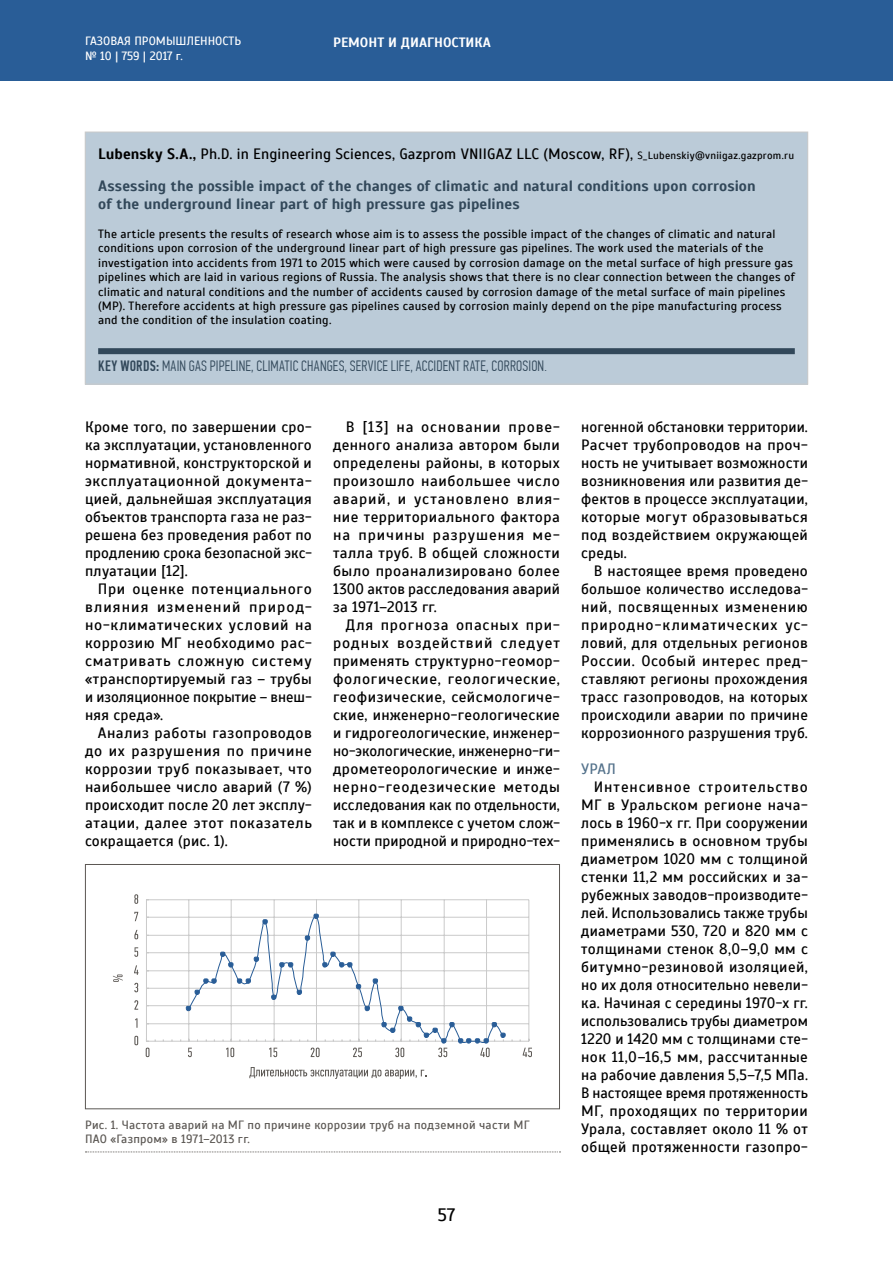
<style>
.page{position:relative;width:893px;height:1263px;background:#fff}
.page>*{position:absolute;margin:0;border:0;box-sizing:border-box;transform-origin:0 0}
.t1{font:18px "Scada";color:#000}
.t2{font:15px/18px "Scada";letter-spacing:.015em;color:#000;text-align:justify}
.t3{font:700 15px/32.4px "Scada";letter-spacing:.005em;color:#32485a}
.t4{font:300 15px "PF Din Text Comp Pro";letter-spacing:.015em;color:#32485a}
.t5{font:15px "Scada";color:#54728b}
.t6{font:700 13.5px "Scada";color:#fff}
.t7{font:12px/14.4px "Scada";letter-spacing:.02em;color:#000}
.t8{font:12px/14.4px "Scada";letter-spacing:.025em;color:#5b5753}
.t9{font:12px/14.4px "Scada";color:#fff}
.s1{color:#000}
.s2{font-weight:400;color:#000}
.s3{font-weight:400;font-size:10.5px;color:#000}
.s4{font-weight:500}
</style>
<div class="page">
<div style="left:0;top:0;width:893px;height:81px;background:#295d97"></div>
<div style="left:85px;top:132px;width:723px;height:252px;background:#bbcbd8"></div>
<div style="left:98px;top:348px;width:697px;height:6px;background:#32485a"></div>
<div style="left:85px;top:132px;width:723px;height:252px;border:1px solid #cacaca"></div>
<svg style="left:113px;top:974px;width:10px;height:8px"></svg>
<hr style="left:146px;top:1023px;width:383px;height:1px;background:#cacaca">
<hr style="left:146px;top:1005px;width:383px;height:1px;background:#cacaca">
<hr style="left:146px;top:988px;width:383px;height:1px;background:#cacaca">
<hr style="left:146px;top:970px;width:383px;height:1px;background:#cacaca">
<hr style="left:146px;top:952px;width:383px;height:1px;background:#cacaca">
<hr style="left:146px;top:935px;width:383px;height:1px;background:#cacaca">
<hr style="left:146px;top:917px;width:383px;height:1px;background:#cacaca">
<hr style="left:146px;top:899px;width:383px;height:1px;background:#cacaca">
<hr style="left:188px;top:900px;width:1px;height:141px;background:#cacaca">
<hr style="left:231px;top:900px;width:1px;height:141px;background:#cacaca">
<hr style="left:274px;top:900px;width:1px;height:141px;background:#cacaca">
<hr style="left:316px;top:900px;width:1px;height:141px;background:#cacaca">
<hr style="left:358px;top:900px;width:1px;height:141px;background:#cacaca">
<hr style="left:401px;top:900px;width:1px;height:141px;background:#cacaca">
<hr style="left:444px;top:900px;width:1px;height:141px;background:#cacaca">
<hr style="left:486px;top:900px;width:1px;height:141px;background:#cacaca">
<hr style="left:528px;top:900px;width:1px;height:141px;background:#cacaca">
<hr style="left:146px;top:900px;width:1px;height:141px;background:#cacaca">
<hr style="left:146px;top:1041px;width:383px;height:1px;background:#cacaca">
<svg style="left:134px;top:1036px;width:4px;height:9px"></svg>
<svg style="left:135px;top:1018px;width:3px;height:10px"></svg>
<svg style="left:134px;top:1000px;width:4px;height:10px"></svg>
<svg style="left:134px;top:983px;width:4px;height:9px"></svg>
<svg style="left:134px;top:965px;width:5px;height:10px"></svg>
<svg style="left:134px;top:947px;width:4px;height:10px"></svg>
<svg style="left:134px;top:930px;width:4px;height:9px"></svg>
<svg style="left:134px;top:912px;width:4px;height:9px"></svg>
<svg style="left:134px;top:894px;width:4px;height:10px"></svg>
<svg style="left:146px;top:1040px;width:3px;height:17px"></svg>
<svg style="left:180px;top:914px;width:326px;height:143px"></svg>
<svg style="left:523px;top:1048px;width:9px;height:9px"></svg>
<svg style="left:249px;top:1067px;width:177px;height:12px"></svg>
<div style="left:85px;top:864px;width:475px;height:245px;border:1px solid #5b5753"></div>
<svg style="left:85px;top:1151px;width:475px;height:1px"></svg>
<p class="t9" style="left:85px;top:34px;width:158px">ГАЗОВАЯ ПРОМЫШЛЕННОСТЬ № 10 | 759 | 2017 г.</p>
<p class="t6" style="left:333px;top:34px;width:159px">РЕМОНТ И ДИАГНОСТИКА</p>
<p class="t3" style="left:98px;top:138px;width:697px"><span class="s1">Lubensky S.A.,</span> <span class="s2">Ph.D. in Engineering Sciences, Gazprom VNIIGAZ LLC (Moscow, RF),</span> <span class="s3">S_Lubenskiy@vniigaz.gazprom.ru<br></span>Assessing the possible impact of the changes of climatic and natural conditions upon corrosion</p>
<p class="t3" style="left:98px;top:188px;width:423px">of the underground linear part of high pressure gas pipelines</p>
<p class="t7" style="left:98px;top:227px;width:698px">The article presents the results of research whose aim is to assess the possible impact of the changes of climatic and natural conditions upon corrosion of the underground linear part of high pressure gas pipelines. The work used the materials of the investigation into accidents from 1971 to 2015 which were caused by corrosion damage on the metal surface of high pressure gas pipelines which are laid in various regions of Russia. The analysis shows that there is no clear connection between the changes of climatic and natural conditions and the number of accidents caused by corrosion damage of the metal surface of main pipelines (MP). Therefore accidents at high pressure gas pipelines caused by corrosion mainly depend on the pipe manufacturing process and the condition of the insulation coating.</p>
<p class="t4" style="left:98px;top:357px;width:450px"><span class="s4">KEY WORDS:</span> MAIN GAS PIPELINE, CLIMATIC CHANGES, SERVICE LIFE, ACCIDENT RATE, CORROSION.</p>
<p class="t2" style="left:85px;top:418px;width:228px">Кроме того, по завершении сро&shy;ка эксплуатации, установленного нормативной, конструкторской и эксплуатационной документа&shy;цией, дальнейшая эксплуатация объектов транспорта газа не раз&shy;решена без проведения работ по продлению срока безопасной экс&shy;плуатации [12].</p>
<p class="t2" style="left:85px;top:580px;width:228px;text-indent:13px">При оценке потенциального влияния изменений природ&shy;но-климатических условий на коррозию МГ необходимо рас&shy;сматривать сложную систему «транспортируемый газ – трубы и изоляционное покрытие – внеш&shy;няя среда».</p>
<p class="t2" style="left:85px;top:724px;width:228px;text-indent:13px">Анализ работы газопроводов до их разрушения по причине коррозии труб показывает, что наибольшее число аварий (7 %) происходит после 20 лет эксплу&shy;атации, далее этот показатель сокращается (рис. 1).</p>
<p class="t2" style="left:333px;top:418px;width:228px;text-indent:13px">В [13] на основании прове&shy;денного анализа автором были определены районы, в которых произошло наибольшее число аварий, и установлено влия&shy;ние территориального фактора на причины разрушения ме&shy;талла труб. В общей сложности было проанализировано более 1300 актов расследования аварий за 1971–2013 гг.</p>
<p class="t2" style="left:333px;top:616px;width:228px;text-indent:13px">Для прогноза опасных при&shy;родных воздействий следует применять структурно-геомор&shy;фологические, геологические, геофизические, сейсмологиче&shy;ские, инженерно-геологические и гидрогеологические, инженер&shy;но-экологические, инженерно-ги&shy;дрометеорологические и инже&shy;нерно-геодезические методы исследования как по отдельности, так и в комплексе с учетом слож&shy;ности природной и природно-тех-</p>
<p class="t8" style="left:85px;top:1117px;width:446px">Рис. 1. Частота аварий на МГ по причине коррозии труб на подземной части МГ<br>ПАО «Газпром» в 1971–2013 гг.</p>
<p class="t1" style="left:438px;top:1204px;width:19px">57</p>
<p class="t2" style="left:581px;top:418px;width:228px">ногенной обстановки территории.<br>Расчет трубопроводов на проч&shy;ность не учитывает возможности возникновения или развития де&shy;фектов в процессе эксплуатации, которые могут образовываться под воздействием окружающей среды.</p>
<p class="t2" style="left:581px;top:562px;width:228px;text-indent:13px">В настоящее время проведено большое количество исследова&shy;ний, посвященных изменению природно-климатических ус&shy;ловий, для отдельных регионов России. Особый интерес пред&shy;ставляют регионы прохождения трасс газопроводов, на которых происходили аварии по причине коррозионного разрушения труб.</p>
<p class="t5" style="left:581px;top:760px;width:36px">УРАЛ</p>
<p class="t2" style="left:581px;top:778px;width:228px;text-indent:13px">Интенсивное строительство МГ в Уральском регионе нача&shy;лось в 1960-х гг. При сооружении применялись в основном трубы диаметром 1020 мм с толщиной стенки 11,2 мм российских и за&shy;рубежных заводов-производите&shy;лей. Использовались также трубы диаметрами 530, 720 и 820 мм с толщинами стенок 8,0–9,0 мм с битумно-резиновой изоляцией, но их доля относительно невели&shy;ка. Начиная с середины 1970-х гг. использовались трубы диаметром 1220 и 1420 мм с толщинами сте&shy;нок 11,0–16,5 мм, рассчитанные на рабочие давления 5,5–7,5 МПа.<br>В настоящее время протяженность МГ, проходящих по территории Урала, составляет около 11 % от общей протяженности газопро-</p>
</div>
